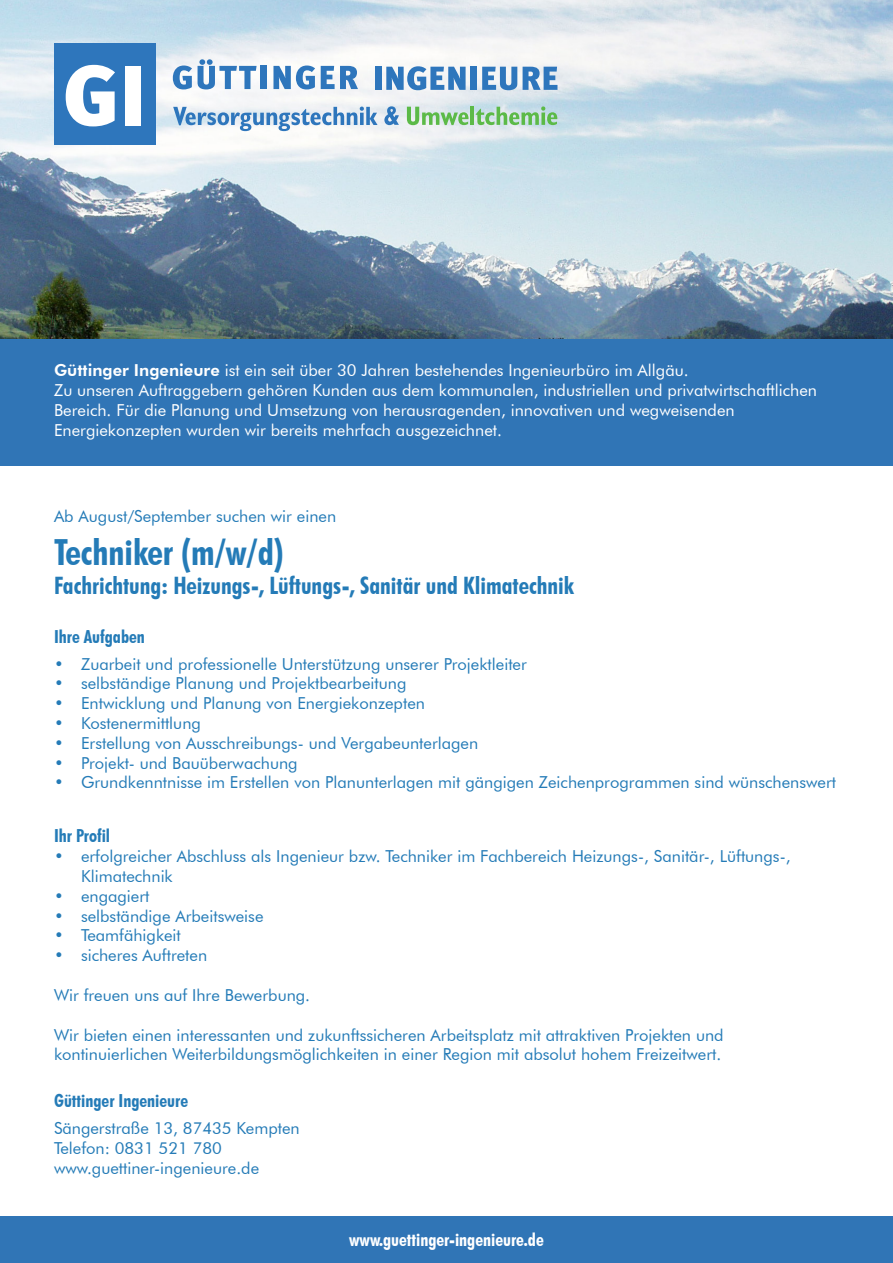
<style>
.page{position:relative;width:893px;height:1263px;background:#fff}
.page>*{position:absolute;margin:0;border:0;box-sizing:border-box;transform-origin:0 0}
.t1{font:700 condensed 36px "Futura BT";color:#247bb7}
.t2{font:700 condensed 24px "Futura BT";color:#247bb7}
.t3{font:700 condensed 18px "Futura BT";color:#247bb7}
.t4{font:700 condensed 18px "Futura BT";color:#fff}
.t5{font:16.5px/19.8px "Futura BT";color:#247bb7}
.t6{font:16.5px/19.8px "Futura BT";color:#fff}
.s1{font-weight:800}
</style>
<div class="page">
<div style="left:0;top:339px;width:893px;height:126px;background:#3075b6"></div>
<img style="left:0;top:0;width:893px;height:339px">
<div style="left:375px;top:67px;width:6px;height:23px;background:#2e76bc"></div>
<svg style="left:386px;top:66px;width:80px;height:24px"></svg>
<div style="left:471px;top:67px;width:6px;height:23px;background:#2e76bc"></div>
<svg style="left:482px;top:67px;width:35px;height:23px"></svg>
<svg style="left:523px;top:67px;width:34px;height:23px"></svg>
<svg style="left:173px;top:66px;width:19px;height:23px"></svg>
<svg style="left:198px;top:59px;width:59px;height:30px"></svg>
<div style="left:261px;top:66px;width:6px;height:23px;background:#2e76bc"></div>
<svg style="left:273px;top:66px;width:42px;height:23px"></svg>
<svg style="left:321px;top:66px;width:37px;height:23px"></svg>
<div style="left:54px;top:43px;width:101px;height:101px;background:#2e76bc"></div>
<svg style="left:66px;top:65px;width:49px;height:61px"></svg>
<div style="left:125px;top:66px;width:16px;height:59px;background:#fff"></div>
<svg style="left:407px;top:107px;width:61px;height:18px"></svg>
<hr style="left:471px;top:107px;width:3px;height:18px;background:#5cba47">
<svg style="left:476px;top:106px;width:81px;height:19px;background:#9fd0a7"></svg>
<svg style="left:384px;top:106px;width:15px;height:19px"></svg>
<svg style="left:173px;top:107px;width:205px;height:24px"></svg>
<div style="left:0;top:1216px;width:893px;height:47px;background:#3075b6"></div>
<p class="t6" style="left:54px;top:360px;width:765px"><span class="s1">Güttinger Ingenieure</span> ist ein seit über 30 Jahren bestehendes Ingenieurbüro im Allgäu.<br>Zu unseren Auftraggebern gehören Kunden aus dem kommunalen, industriellen und privatwirtschaftlichen Bereich. Für die Planung und Umsetzung von herausragenden, innovativen und wegweisenden Energiekonzepten wurden wir bereits mehrfach ausgezeichnet.</p>
<p class="t5" style="left:54px;top:506px;width:284px">Ab August/September suchen wir einen</p>
<h1 class="t1" style="left:54px;top:530px;width:231px">Techniker (m/w/d)</h1>
<h2 class="t2" style="left:54px;top:571px;width:521px">Fachrichtung: Heizungs-, Lüftungs-, Sanitär und Klimatechnik</h2>
<p class="t3" style="left:54px;top:625px;width:92px">Ihre Aufgaben</p>
<p class="t5" style="left:54px;top:654px;width:474px">• Zuarbeit und professionelle Unterstützung unserer Projektleiter</p>
<p class="t5" style="left:54px;top:673px;width:354px">• selbständige Planung und Projektbearbeitung</p>
<p class="t5" style="left:54px;top:693px;width:372px">• Entwicklung und Planung von Energiekonzepten</p>
<p class="t5" style="left:54px;top:713px;width:148px">• Kostenermittlung</p>
<p class="t5" style="left:54px;top:733px;width:426px">• Erstellung von Ausschreibungs- und Vergabeunterlagen</p>
<p class="t5" style="left:54px;top:753px;width:245px">• Projekt- und Bauüberwachung</p>
<p class="t5" style="left:54px;top:772px;width:784px">• Grundkenntnisse im Erstellen von Planunterlagen mit gängigen Zeichenprogrammen sind wünschenswert</p>
<p class="t3" style="left:54px;top:825px;width:58px">Ihr Profil</p>
<p class="t5" style="left:81px;top:846px;width:711px;text-indent:-27px">• erfolgreicher Abschluss als Ingenieur bzw. Techniker im Fachbereich Heizungs-, Sanitär-, Lüftungs-,<br>Klimatechnik</p>
<p class="t5" style="left:54px;top:886px;width:97px">• engagiert</p>
<p class="t5" style="left:54px;top:906px;width:211px">• selbständige Arbeitsweise</p>
<p class="t5" style="left:54px;top:925px;width:128px">• Teamfähigkeit</p>
<p class="t5" style="left:54px;top:945px;width:155px">• sicheres Auftreten</p>
<p class="t5" style="left:54px;top:985px;width:257px">Wir freuen uns auf Ihre Bewerbung.</p>
<p class="t5" style="left:54px;top:1024px;width:671px">Wir bieten einen interessanten und zukunftssicheren Arbeitsplatz mit attraktiven Projekten und kontinuierlichen Weiterbildungsmöglichkeiten in einer Region mit absolut hohem Freizeitwert.</p>
<p class="t3" style="left:54px;top:1090px;width:136px">Güttinger Ingenieure</p>
<p class="t5" style="left:54px;top:1118px;width:247px">Sängerstraße 13, 87435 Kempten<br>Telefon: 0831 521 780 www.guettiner-ingenieure.de</p>
<p class="t4" style="left:349px;top:1228px;width:196px">www.guettinger-ingenieure.de</p>
</div>
